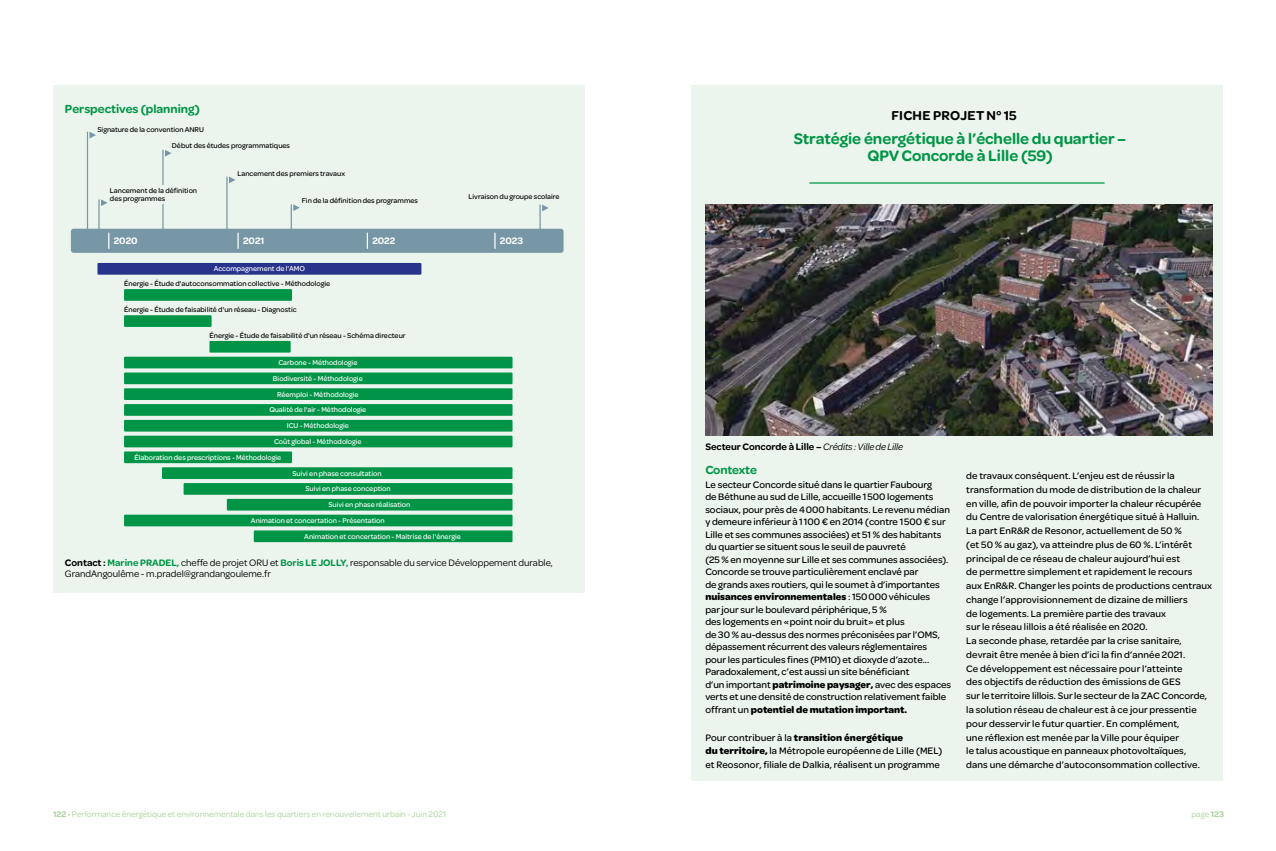
<style>
.page{position:relative;width:1276px;height:851px;background:#fff}
.page>*{position:absolute;margin:0;border:0;box-sizing:border-box;transform-origin:0 0}
.t1{font:600 16.25px/17.5px "Omnes";color:#009546;text-align:center}
.t2{font:600 13.75px "Omnes";letter-spacing:.02em;color:#000}
.t3{font:600 12.5px "Omnes";color:#009546}
.t4{font:500 10px/13.8px "Omnes";letter-spacing:.005em;color:#000}
.t5{font:10px/11.2px "Omnes";color:#000}
.t6{font:600 10px "Omnes";color:#000}
.t7{font:600 10px "Omnes";color:#fff}
.t8{font:8.75px "Omnes";color:#aad29a}
.t9{font:500 7.5px "Omnes";color:#fff}
.t10{font:500 7.5px/8.8px "Omnes";color:#000}
.s1{font-weight:600}
.s2{font-weight:600;color:#009546}
.s3{font-weight:400;font-style:italic}
.s4{font-weight:700}
</style>
<div class="page">
<div style="left:691px;top:85px;width:531px;height:695px;background:#ebf5ed"></div>
<hr style="left:809px;top:182px;width:295px;height:2px;background:#009546">
<img style="left:705px;top:204px;width:507px;height:231px">
<div style="left:53px;top:85px;width:532px;height:507px;background:#ebf5ed"></div>
<div style="left:254px;top:530px;width:258px;height:12px;background:#009546"></div>
<div style="left:124px;top:514px;width:388px;height:12px;background:#009546"></div>
<div style="left:227px;top:499px;width:285px;height:11px;background:#009546"></div>
<div style="left:184px;top:483px;width:328px;height:11px;background:#009546"></div>
<div style="left:162px;top:467px;width:350px;height:12px;background:#009546"></div>
<div style="left:124px;top:435px;width:388px;height:12px;background:#009546"></div>
<div style="left:124px;top:420px;width:388px;height:11px;background:#009546"></div>
<div style="left:124px;top:404px;width:388px;height:12px;background:#009546"></div>
<div style="left:124px;top:388px;width:388px;height:12px;background:#009546"></div>
<div style="left:124px;top:372px;width:388px;height:12px;background:#009546"></div>
<div style="left:124px;top:356px;width:388px;height:12px;background:#009546"></div>
<div style="left:97px;top:263px;width:324px;height:11px;background:#28348b"></div>
<div style="left:71px;top:229px;width:492px;height:24px;background:#7797a6;border-radius:3px"></div>
<div style="left:124px;top:289px;width:168px;height:12px;background:#009546"></div>
<div style="left:124px;top:315px;width:88px;height:12px;background:#009546"></div>
<div style="left:209px;top:341px;width:82px;height:11px;background:#009546"></div>
<div style="left:124px;top:451px;width:168px;height:12px;background:#009546"></div>
<svg style="left:108px;top:233px;width:1px;height:15px"></svg>
<svg style="left:237px;top:233px;width:2px;height:15px"></svg>
<svg style="left:367px;top:233px;width:1px;height:15px"></svg>
<svg style="left:494px;top:233px;width:1px;height:15px"></svg>
<hr style="left:98px;top:199px;width:2px;height:36px;background:#7797a6">
<hr style="left:162px;top:150px;width:2px;height:82px;background:#7797a6">
<hr style="left:87px;top:132px;width:1px;height:103px;background:#7797a6">
<hr style="left:226px;top:176px;width:2px;height:55px;background:#7797a6">
<hr style="left:291px;top:204px;width:1px;height:31px;background:#7797a6">
<hr style="left:539px;top:204px;width:2px;height:28px;background:#7797a6">
<svg style="left:101px;top:199px;width:7px;height:7px"></svg>
<svg style="left:165px;top:150px;width:6px;height:6px"></svg>
<svg style="left:90px;top:132px;width:6px;height:6px"></svg>
<svg style="left:229px;top:176px;width:6px;height:7px"></svg>
<svg style="left:293px;top:204px;width:7px;height:7px"></svg>
<svg style="left:542px;top:204px;width:6px;height:7px"></svg>
<div style="left:110px;top:185px;width:93px;height:19px;background:#ebf5ed"></div>
<p class="t3" style="left:65px;top:100px;width:136px">Perspectives (planning)</p>
<p class="t10" style="left:97px;top:124px;width:108px">Signature de la convention ANRU</p>
<p class="t10" style="left:172px;top:141px;width:120px">Début des études programmatiques</p>
<p class="t10" style="left:237px;top:168px;width:109px">Lancement des premiers travaux</p>
<p class="t10" style="left:302px;top:195px;width:118px">Fin de la définition des programmes</p>
<p class="t10" style="left:110px;top:185px;width:89px">Lancement de la définition des programmes</p>
<p class="t10" style="left:468px;top:191px;width:92px">Livraison du groupe scolaire</p>
<p class="t7" style="left:114px;top:234px;width:25px">2020</p>
<p class="t7" style="left:243px;top:234px;width:23px">2021</p>
<p class="t7" style="left:372px;top:234px;width:25px">2022</p>
<p class="t7" style="left:500px;top:234px;width:25px">2023</p>
<p class="t9" style="left:214px;top:263px;width:93px">Accompagnement de l'AMO</p>
<p class="t10" style="left:124px;top:278px;width:207px">Énergie - Étude d'autoconsommation collective - Méthodologie</p>
<p class="t10" style="left:124px;top:304px;width:174px">Énergie - Étude de faisabilité d'un réseau - Diagnostic</p>
<p class="t10" style="left:209px;top:330px;width:198px">Énergie - Étude de faisabilité d'un réseau - Schéma directeur</p>
<p class="t9" style="left:278px;top:357px;width:81px">Carbone - Méthodologie</p>
<p class="t9" style="left:273px;top:373px;width:91px">Biodiversité - Méthodologie</p>
<p class="t9" style="left:277px;top:389px;width:83px">Réemploi - Méthodologie</p>
<p class="t9" style="left:269px;top:404px;width:98px">Qualité de l'air - Méthodologie</p>
<p class="t9" style="left:287px;top:420px;width:64px">ICU - Méthodologie</p>
<p class="t9" style="left:274px;top:436px;width:89px">Coût global - Méthodologie</p>
<p class="t9" style="left:134px;top:452px;width:148px">Élaboration des prescriptions - Méthodologie</p>
<p class="t9" style="left:292px;top:468px;width:91px">Suivi en phase consultation</p>
<p class="t9" style="left:305px;top:483px;width:87px">Suivi en phase conception</p>
<p class="t9" style="left:328px;top:499px;width:83px">Suivi en phase réalisation</p>
<p class="t9" style="left:251px;top:515px;width:135px">Animation et concertation - Présentation</p>
<p class="t9" style="left:304px;top:531px;width:158px">Animation et concertation - Maitrise de l'énergie</p>
<p class="t5" style="left:65px;top:556px;width:489px"><span class="s1">Contact :</span> <span class="s2">Marine PRADEL,</span> cheffe de projet ORU et <span class="s2">Boris LE JOLLY,</span> responsable du service Développement durable,<br>GrandAngoulême - m.pradel@grandangouleme.fr</p>
<h2 class="t2" style="left:891px;top:105px;width:127px">FICHE PROJET N° 15</h2>
<h1 class="t1" style="left:793px;top:129px;width:334px">Stratégie énergétique à l’échelle du quartier –<br>QPV Concorde à Lille (59)</h1>
<p class="t6" style="left:705px;top:439px;width:199px">Secteur Concorde à Lille – <span class="s3">Crédits : Ville de Lille</span></p>
<p class="t3" style="left:705px;top:461px;width:53px">Contexte</p>
<p class="t4" style="left:705px;top:477px;width:247px;line-height:12.5px">Le secteur Concorde situé dans le quartier Faubourg<br>de Béthune au sud de Lille, accueille 1 500 logements sociaux, pour près de 4 000 habitants. Le revenu médian y demeure inférieur à 1 100 € en 2014 (contre 1 500 € sur Lille et ses communes associées) et 51 % des habitants du quartier se situent sous le seuil de pauvreté<br>(25 % en moyenne sur Lille et ses communes associées).<br>Concorde se trouve particulièrement enclavé par<br>de grands axes routiers, qui le soumet à d’importantes <span class="s4">nuisances environnementales</span> : 150 000 véhicules<br>par jour sur le boulevard périphérique, 5 %<br>des logements en « point noir du bruit » et plus<br>de 30 % au-dessus des normes préconisées par l’OMS, dépassement récurrent des valeurs réglementaires<br>pour les particules fines (PM10) et dioxyde d’azote...<br>Paradoxalement, c’est aussi un site bénéficiant<br>d’un important <span class="s4">patrimoine paysager,</span> avec des espaces verts et une densité de construction relativement faible offrant un <span class="s4">potentiel de mutation important.</span></p>
<p class="t4" style="left:705px;top:729px;width:238px">Pour contribuer à la <span class="s4">transition énergétique<br>du territoire,</span> la Métropole européenne de Lille (MEL) et Reosonor, filiale de Dalkia, réalisent un programme</p>
<p class="t4" style="left:966px;top:468px;width:247px">de travaux conséquent. L’enjeu est de réussir la transformation du mode de distribution de la chaleur en ville, afin de pouvoir importer la chaleur récupérée du Centre de valorisation énergétique situé à Halluin.<br>La part EnR&amp;R de Resonor, actuellement de 50 %<br>(et 50 % au gaz), va atteindre plus de 60 %. L’intérêt principal de ce réseau de chaleur aujourd’hui est<br>de permettre simplement et rapidement le recours<br>aux EnR&amp;R. Changer les points de productions centraux change l’approvisionnement de dizaine de milliers<br>de logements. La première partie des travaux<br>sur le réseau lillois a été réalisée en 2020.<br>La seconde phase, retardée par la crise sanitaire, devrait être menée à bien d’ici la fin d’année 2021.<br>Ce développement est nécessaire pour l’atteinte<br>des objectifs de réduction des émissions de GES<br>sur le territoire lillois. Sur le secteur de la ZAC Concorde, la solution réseau de chaleur est à ce jour pressentie pour desservir le futur quartier. En complément,<br>une réflexion est menée par la Ville pour équiper<br>le talus acoustique en panneaux photovoltaïques,<br>dans une démarche d’autoconsommation collective.</p>
<p class="t8" style="left:53px;top:807px;width:394px"><span class="s1">122</span> • Performance énergétique et environnementale dans les quartiers en renouvellement urbain - Juin 2021</p>
<p class="t8" style="left:1191px;top:807px;width:34px">page <span class="s1">123</span></p>
</div>
